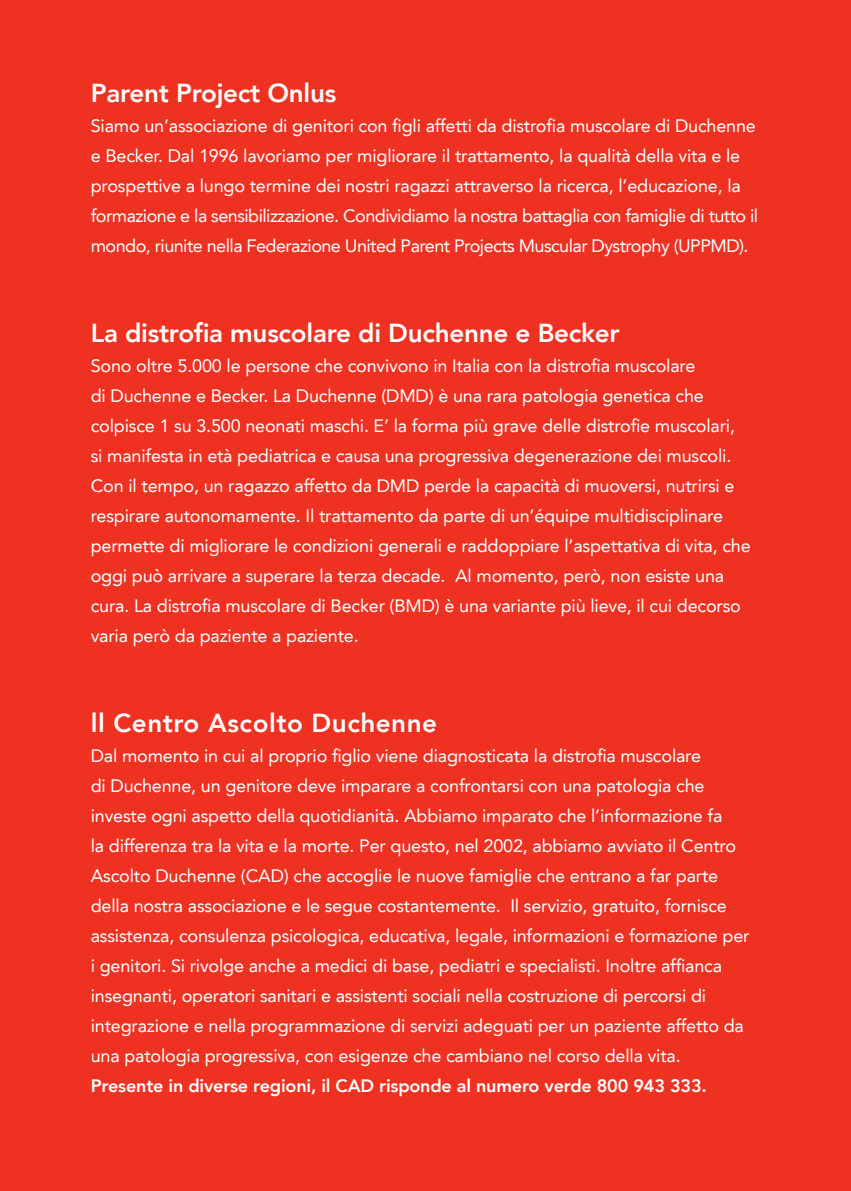
<style>
.page{position:relative;width:851px;height:1191px;background:#fff}
.page>*{position:absolute;margin:0;border:0;box-sizing:border-box;transform-origin:0 0}
.t1{font:800 26px "Avenir LT";letter-spacing:-.01em;color:#fff}
.t2{font:800 26px "Avenir LT";letter-spacing:.02em;color:#fff}
.t3{font:18px/30px "Avenir LT";letter-spacing:-.01em;color:#fff}
.t4{font:800 18px "Avenir LT";letter-spacing:-.01em;color:#fff}
</style>
<div class="page">
<div style="left:0;top:0;width:850px;height:1191px;background:#ef3122"></div>
<h1 class="t1" style="left:91px;top:78px;width:247px">Parent Project Onlus</h1>
<p class="t3" style="left:91px;top:111px;width:669px">Siamo un’associazione di genitori con figli affetti da distrofia muscolare di Duchenne e Becker. Dal 1996 lavoriamo per migliorare il trattamento, la qualità della vita e le prospettive a lungo termine dei nostri ragazzi attraverso la ricerca, l’educazione, la formazione e la sensibilizzazione. Condividiamo la nostra battaglia con famiglie di tutto il mondo, riunite nella Federazione United Parent Projects Muscular Dystrophy (UPPMD).</p>
<h1 class="t1" style="left:91px;top:318px;width:530px">La distrofia muscolare di Duchenne e Becker</h1>
<p class="t3" style="left:91px;top:351px;width:661px">Sono oltre 5.000 le persone che convivono in Italia con la distrofia muscolare<br>di Duchenne e Becker. La Duchenne (DMD) è una rara patologia genetica che colpisce 1 su 3.500 neonati maschi. E’ la forma più grave delle distrofie muscolari, si manifesta in età pediatrica e causa una progressiva degenerazione dei muscoli.<br>Con il tempo, un ragazzo affetto da DMD perde la capacità di muoversi, nutrirsi e respirare autonomamente. Il trattamento da parte di un’équipe multidisciplinare permette di migliorare le condizioni generali e raddoppiare l’aspettativa di vita, che oggi può arrivare a superare la terza decade. Al momento, però, non esiste una cura. La distrofia muscolare di Becker (BMD) è una variante più lieve, il cui decorso varia però da paziente a paziente.</p>
<h1 class="t2" style="left:91px;top:708px;width:348px">ll Centro Ascolto Duchenne</h1>
<p class="t3" style="left:91px;top:741px;width:660px">Dal momento in cui al proprio figlio viene diagnosticata la distrofia muscolare<br>di Duchenne, un genitore deve imparare a confrontarsi con una patologia che investe ogni aspetto della quotidianità. Abbiamo imparato che l’informazione fa<br>la differenza tra la vita e la morte. Per questo, nel 2002, abbiamo avviato il Centro Ascolto Duchenne (CAD) che accoglie le nuove famiglie che entrano a far parte della nostra associazione e le segue costantemente. Il servizio, gratuito, fornisce assistenza, consulenza psicologica, educativa, legale, informazioni e formazione per i genitori. Si rivolge anche a medici di base, pediatri e specialisti. Inoltre affianca insegnanti, operatori sanitari e assistenti sociali nella costruzione di percorsi di integrazione e nella programmazione di servizi adeguati per un paziente affetto da una patologia progressiva, con esigenze che cambiano nel corso della vita.</p>
<p class="t4" style="left:91px;top:1075px;width:617px">Presente in diverse regioni, il CAD risponde al numero verde 800 943 333.</p>
</div>
